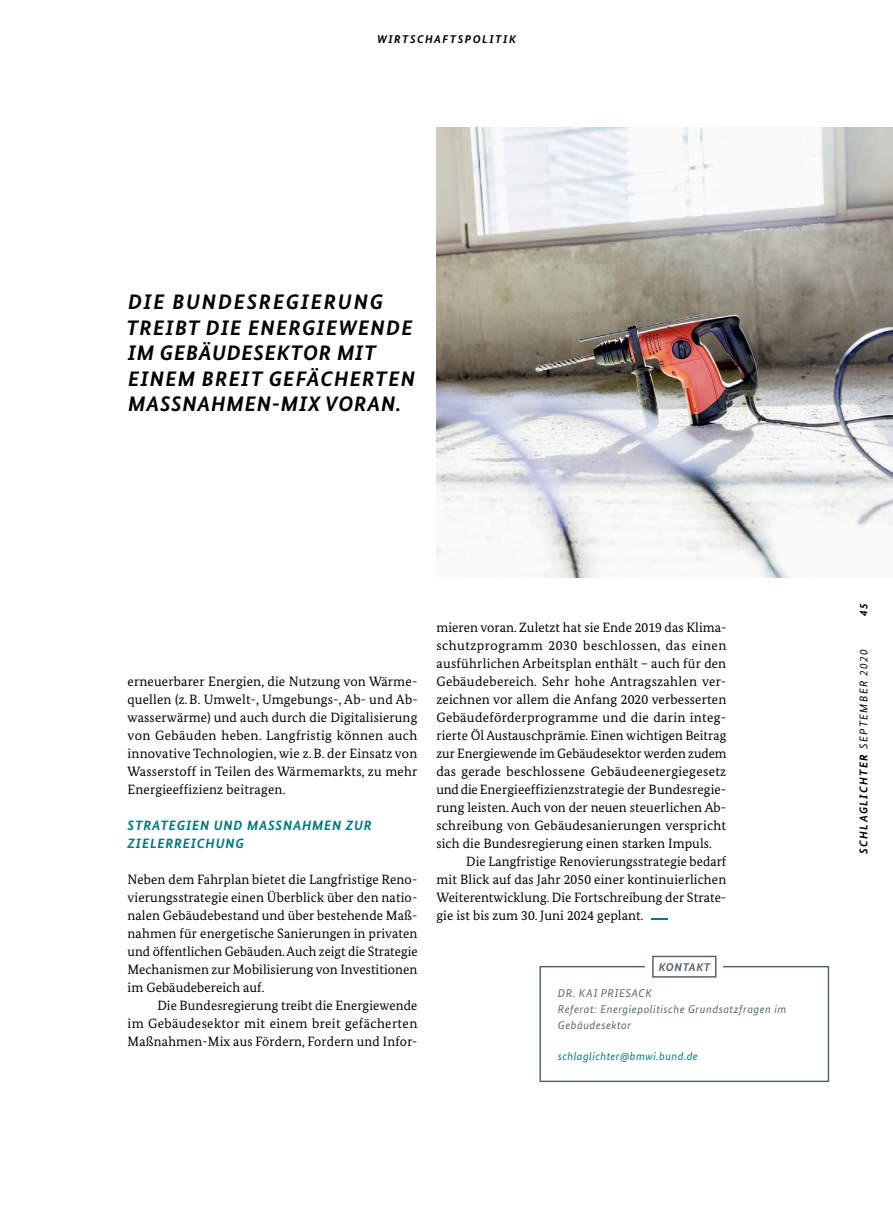
<style>
.page{position:relative;width:893px;height:1212px;background:#fff}
.page>*{position:absolute;margin:0;border:0;box-sizing:border-box;transform-origin:0 0}
.t1{font:italic 700 21px/25.5px "Bundes Sans";letter-spacing:.06em;color:#000}
.t2{font:13.5px/18px "Bundes Serif";letter-spacing:.005em;color:#000;text-align:justify}
.t3{font:italic 700 13.5px/18px "Bundes Sans";letter-spacing:.06em;color:#00797f}
.t4{font:italic 11.25px/15.8px "Bundes Sans";letter-spacing:.045em;color:#57666d}
.t5{font:italic 700 11.25px "Bundes Sans";letter-spacing:.135em;color:#000}
.t6{font:italic 11.25px "Bundes Sans";letter-spacing:.035em;color:#00797f}
.t7{font:italic 700 11.25px "Bundes Sans";letter-spacing:.05em;color:#57666d}
.s1{font-weight:400}
</style>
<div class="page">
<img style="left:436px;top:128px;width:457px;height:450px">
<div style="left:539px;top:966px;width:290px;height:116px;border:2px solid #57666d"></div>
<div style="left:646px;top:956px;width:77px;height:21px;background:#fff"></div>
<div style="left:652px;top:956px;width:64px;height:21px;border:2px solid #57666d"></div>
<svg style="left:652px;top:918px;width:16px;height:2px"></svg>
<p class="t5" style="left:377px;top:32px;width:140px">WIRTSCHAFTSPOLITIK</p>
<h1 class="t1" style="left:126px;top:289px;width:290px">DIE BUNDESREGIERUNG<br>TREIBT DIE ENERGIEWENDE<br>IM GEBÄUDESEKTOR MIT<br>EINEM BREIT GEFÄCHERTEN<br>MASSNAHMEN-MIX VORAN.</h1>
<p class="t2" style="left:128px;top:672px;width:292px">erneuerbarer Energien, die Nutzung von Wärme&shy;quellen (z.B. Umwelt-, Umgebungs-, Ab- und Ab&shy;wasserwärme) und auch durch die Digitalisierung von Gebäuden heben. Langfristig können auch innovative Technologien, wie z.B. der Einsatz von Wasserstoff in Teilen des Wärmemarkts, zu mehr Energieeffizienz beitragen.</p>
<p class="t3" style="left:128px;top:816px;width:246px">STRATEGIEN UND MASSNAHMEN ZUR<br>ZIELERREICHUNG</p>
<p class="t2" style="left:128px;top:870px;width:291px">Neben dem Fahrplan bietet die Langfristige Reno&shy;vierungsstrategie einen Überblick über den natio&shy;nalen Gebäudebestand und über bestehende Maß&shy;nahmen für energetische Sanierungen in privaten und öffentlichen Gebäuden. Auch zeigt die Strategie Mechanismen zur Mobilisierung von Investitionen im Gebäudebereich auf.</p>
<p class="t2" style="left:128px;top:996px;width:291px;text-indent:30px">Die Bundesregierung treibt die Energiewende im Gebäudesektor mit einem breit gefächerten Maßnahmen-Mix aus Fördern, Fordern und Infor-</p>
<p class="t2" style="left:436px;top:618px;width:292px">mieren voran. Zuletzt hat sie Ende 2019 das Klima&shy;schutzprogramm 2030 beschlossen, das einen ausführlichen Arbeitsplan enthält – auch für den Gebäudebereich. Sehr hohe Antragszahlen ver&shy;zeichnen vor allem die Anfang 2020 verbesserten Gebäudeförderprogramme und die darin integ&shy;rierte Öl Austauschprämie. Einen wichtigen Beitrag zur Energiewende im Gebäudesektor werden zudem das gerade beschlossene Gebäudeenergiegesetz und die Energieeffizienzstrategie der Bundesregie&shy;rung leisten. Auch von der neuen steuerlichen Ab&shy;schreibung von Gebäudesanierungen verspricht sich die Bundesregierung einen starken Impuls.</p>
<p class="t2" style="left:436px;top:852px;width:291px;text-indent:30px">Die Langfristige Renovierungsstrategie bedarf mit Blick auf das Jahr 2050 einer kontinuierlichen Weiterentwicklung. Die Fortschreibung der Strate&shy;gie ist bis zum 30. Juni 2024 geplant.</p>
<p class="t7" style="left:659px;top:960px;width:53px">KONTAKT</p>
<p class="t4" style="left:558px;top:985px;width:230px">DR. KAI PRIESACK<br>Referat: Energiepolitische Grundsatzfragen im<br>Gebäudesektor</p>
<p class="t6" style="left:558px;top:1050px;width:141px">schlaglichter@bmwi.bund.de</p>
<p class="t5" style="left:857px;top:616px;width:14px;rotate:-90deg">45</p>
<p class="t5" style="left:857px;top:854px;width:206px;rotate:-90deg">SCHLAGLICHTER <span class="s1">SEPTEMBER 2020</span></p>
</div>
